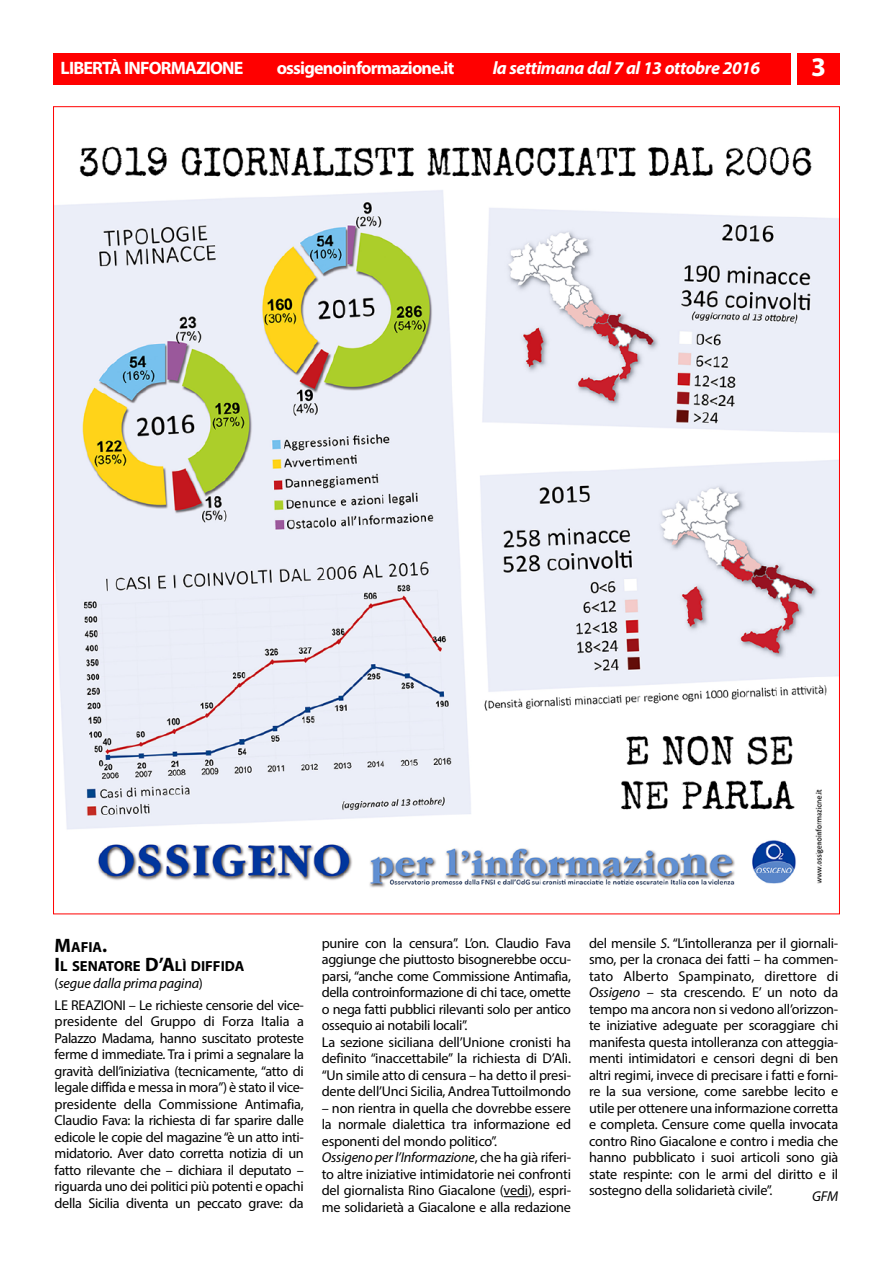
<style>
.page{position:relative;width:893px;height:1263px;background:#fff}
.page>*{position:absolute;margin:0;border:0;box-sizing:border-box;transform-origin:0 0}
.t1{font:700 27px "Myriad Pro";color:#fff}
.t2{font:700 18px "Myriad Pro";letter-spacing:-.045em;color:#fff}
.t3{font:italic 700 18px "Myriad Pro";letter-spacing:-.025em;color:#fff}
.t4{font:700 14.7px/19.5px "Myriad Pro";color:#000}
.t5{font:14.25px/16.5px "Myriad Pro";letter-spacing:-.015em;color:#000;text-align:justify}
.t6{font:italic 14.25px "Myriad Pro";letter-spacing:-.015em;color:#000}
.s1{font-size:19.5px}
.s2{font-style:normal}
.s3{font-style:italic}
</style>
<div class="page">
<div style="left:53px;top:53px;width:737px;height:32px;background:#f00"></div>
<div style="left:797px;top:53px;width:43px;height:32px;background:#f00"></div>
<svg style="left:504px;top:1196px;width:24px;height:1px"></svg>
<img style="left:55px;top:146px;width:783px;height:742px">
<p class="t2" style="left:61px;top:61px;width:184px">LIBERTÀ INFORMAZIONE</p>
<p class="t2" style="left:277px;top:61px;width:179px">ossigenoinformazione.it</p>
<p class="t3" style="left:493px;top:61px;width:269px">la settimana dal 7 al 13 ottobre 2016</p>
<h1 class="t1" style="left:811px;top:57px;width:16px">3</h1>
<p class="t4" style="left:55px;top:938px;width:191px"><span class="s1">M</span>AFIA<span class="s1">.<br>I</span>L SENATORE <span class="s1">D’A</span>LÌ DIFFIDA</p>
<p class="t6" style="left:55px;top:978px;width:150px"><span class="s2">(</span>segue dalla prima pagina<span class="s2">)</span></p>
<p class="t5" style="left:55px;top:998px;width:251px">LE REAZIONI – Le richieste censorie del vice&shy;presidente del Gruppo di Forza Italia a Palazzo Madama, hanno suscitato proteste ferme d immediate. Tra i primi a segnalare la gravità dell’iniziativa (tecnicamente, “atto di legale diffida e messa in mora”) è stato il vice&shy;presidente della Commissione Antimafia, Claudio Fava: la richiesta di far sparire dalle edicole le copie del magazine“è un atto inti&shy;midatorio. Aver dato corretta notizia di un fatto rilevante che – dichiara il deputato – riguarda uno dei politici più potenti e opachi della Sicilia diventa un peccato grave: da</p>
<p class="t5" style="left:322px;top:936px;width:251px;text-align:left">punire con la censura”. L’on. Claudio Fava aggiunge che piuttosto bisognerebbe occu&shy;parsi, “anche come Commissione Antimafia, della controinformazione di chi tace, omette o nega fatti pubblici rilevanti solo per antico ossequio ai notabili locali”.<br>La sezione siciliana dell’Unione cronisti ha definito “inaccettabile” la richiesta di D’Alì. “Un simile atto di censura – ha detto il presi&shy;dente dell’Unci Sicilia, Andrea Tuttoilmondo</p>
<p class="t5" style="left:322px;top:1101px;width:251px;text-align:left">– non rientra in quella che dovrebbe essere la normale dialettica tra informazione ed esponenti del mondo politico”.<br><span class="s3">Ossigeno per l’Informazione</span>, che ha già riferi&shy;to altre iniziative intimidatorie nei confronti del giornalista Rino Giacalone (vedi), espri&shy;me solidarietà a Giacalone e alla redazione</p>
<p class="t5" style="left:589px;top:936px;width:251px">del mensile <span class="s3">S</span>. “L’intolleranza per il giornali&shy;smo, per la cronaca dei fatti – ha commen&shy;tato Alberto Spampinato, direttore di <span class="s3">Ossigeno</span> – sta crescendo. E’ un noto da tempo ma ancora non si vedono all’orizzon&shy;te iniziative adeguate per scoraggiare chi manifesta questa intolleranza con atteggia&shy;menti intimidatori e censori degni di ben altri regimi, invece di precisare i fatti e forni&shy;re la sua versione, come sarebbe lecito e utile per ottenere una informazione corretta e completa. Censure come quella invocata contro Rino Giacalone e contro i media che hanno pubblicato i suoi articoli sono già state respinte: con le armi del diritto e il sostegno della solidarietà civile”.</p>
<p class="t6" style="left:812px;top:1191px;width:28px">GFM</p>
</div>
